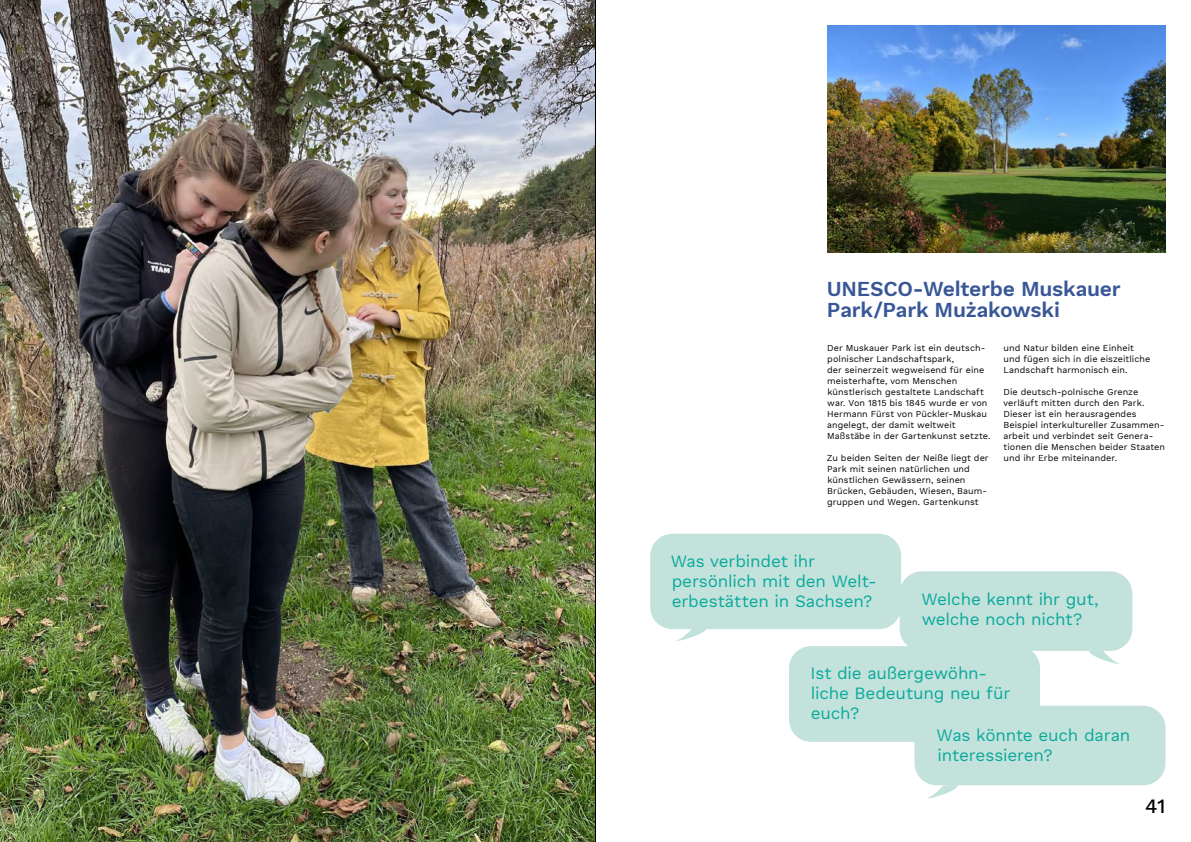
<style>
.page{position:relative;width:1191px;height:842px;background:#fff}
.page>*{position:absolute;margin:0;border:0;box-sizing:border-box;transform-origin:0 0}
.t1{font:600 21px/21px "Work Sans DUK";letter-spacing:-.01em;color:#395797}
.t2{font:500 20px "Work Sans DUK";color:#000}
.t3{font:17px/20px "Work Sans DUK";letter-spacing:-.01em;color:#08a99b}
.t4{font:9px/11px "Work Sans DUK";letter-spacing:.005em;color:#000}
</style>
<div class="page">
<img style="left:827px;top:26px;width:338px;height:226px">
<img style="left:0;top:0;width:595px;height:842px">
<div style="left:650px;top:534px;width:251px;height:95px;background:#c3e2dc;border-radius:22px"></div>
<svg style="left:677px;top:629px;width:30px;height:12px"></svg>
<div style="left:789px;top:646px;width:251px;height:96px;background:#c3e2dc;border-radius:22px"></div>
<div style="left:899px;top:571px;width:233px;height:80px;background:#c3e2dc;border-radius:22px"></div>
<svg style="left:1089px;top:651px;width:30px;height:13px"></svg>
<div style="left:914px;top:706px;width:251px;height:79px;background:#c3e2dc;border-radius:22px"></div>
<svg style="left:928px;top:785px;width:30px;height:14px"></svg>
<hr style="left:595px;top:0;width:1px;height:842px;background:#000">
<h1 class="t1" style="left:826px;top:280px;width:295px">UNESCO-Welterbe Muskauer<br>Park/Park Mużakowski</h1>
<p class="t4" style="left:827px;top:343px;width:165px">Der Muskauer Park ist ein deutsch&shy;polnischer Landschaftspark,<br>der seinerzeit wegweisend für eine meisterhafte, vom Menschen künstlerisch gestaltete Landschaft war. Von 1815 bis 1845 wurde er von Hermann Fürst von Pückler-Muskau angelegt, der damit weltweit Maßstäbe in der Gartenkunst setzte.</p>
<p class="t4" style="left:826px;top:453px;width:163px">Zu beiden Seiten der Neiße liegt der Park mit seinen natürlichen und künstlichen Gewässern, seinen Brücken, Gebäuden, Wiesen, Baum&shy;gruppen und Wegen. Gartenkunst</p>
<p class="t4" style="left:1003px;top:343px;width:148px">und Natur bilden eine Einheit und fügen sich in die eiszeitliche<br>Landschaft harmonisch ein.</p>
<p class="t4" style="left:1003px;top:387px;width:163px">Die deutsch-polnische Grenze verläuft mitten durch den Park.<br>Dieser ist ein herausragendes<br>Beispiel interkultureller Zusammen&shy;arbeit und verbindet seit Genera&shy;tionen die Menschen beider Staaten und ihr Erbe miteinander.</p>
<h3 class="t3" style="left:670px;top:552px;width:207px">Was verbindet ihr persönlich mit den Welt&shy;erbestätten in Sachsen?</h3>
<h3 class="t3" style="left:921px;top:591px;width:179px">Welche kennt ihr gut, welche noch nicht?</h3>
<h3 class="t3" style="left:810px;top:664px;width:201px">Ist die außergewöhn&shy;liche Bedeutung neu für euch?</h3>
<h3 class="t3" style="left:936px;top:726px;width:195px">Was könnte euch daran interessieren?</h3>
<h2 class="t2" style="left:1145px;top:795px;width:22px">41</h2>
</div>
